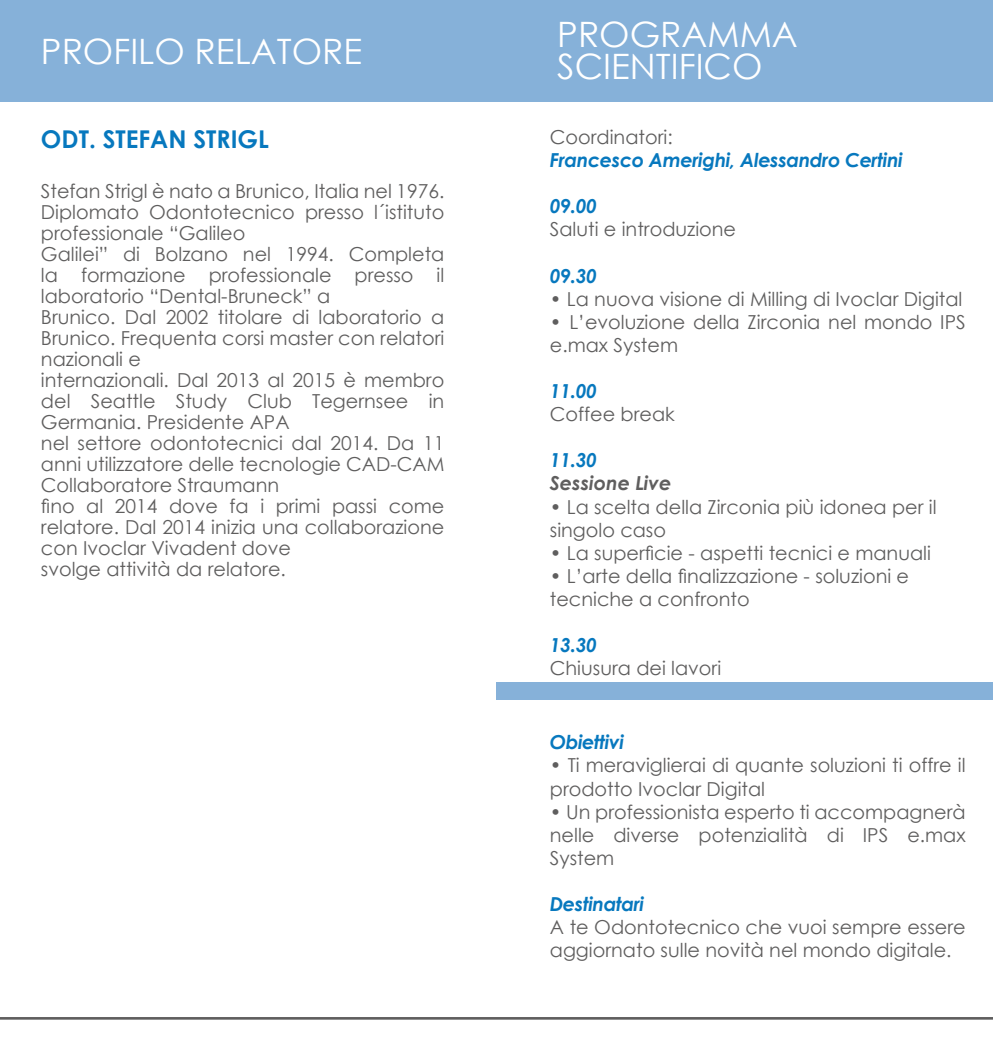
<style>
.page{position:relative;width:993px;height:1042px;background:#fff}
.page>*{position:absolute;margin:0;border:0;box-sizing:border-box;transform-origin:0 0}
.t1{font:35px/32px "Century Gothic";color:#fff}
.t2{font:35px "Century Gothic";color:#fff}
.t3{font:700 24.5px "Century Gothic";color:#0778be}
.t4{font:19.25px/21px "Century Gothic";color:#5f5e5e}
.t5{font:italic 700 19.25px "Century Gothic";letter-spacing:-.02em;color:#0778be}
.t6{font:italic 700 19.25px "Century Gothic";color:#5f5e5e}
</style>
<div class="page">
<hr style="left:0;top:1017px;width:992px;height:2px;background:#5f5e5e">
<div style="left:0;top:0;width:992px;height:102px;background:#86b1d9"></div>
<div style="left:496px;top:683px;width:496px;height:17px;background:#86b1d9"></div>
<h1 class="t2" style="left:41px;top:27px;width:322px">PROFILO RELATORE</h1>
<p class="t3" style="left:41px;top:120px;width:229px">ODT. STEFAN STRIGL</p>
<p class="t4" style="left:41px;top:180px;width:405px">Stefan Strigl è nato a Brunico, Italia nel 1976.<br>Diplomato Odontotecnico presso l´istituto professionale “Galileo<br>Galilei” di Bolzano nel 1994. Completa la formazione professionale presso il laboratorio “Dental-Bruneck” a<br>Brunico. Dal 2002 titolare di laboratorio a Brunico. Frequenta corsi master con relatori nazionali e<br>internazionali. Dal 2013 al 2015 è membro del Seattle Study Club Tegernsee in Germania. Presidente APA<br>nel settore odontotecnici dal 2014. Da 11 anni utilizzatore delle tecnologie CAD-CAM Collaboratore Straumann<br>fino al 2014 dove fa i primi passi come relatore. Dal 2014 inizia una collaborazione con Ivoclar Vivadent dove<br>svolge attività da relatore.</p>
<h1 class="t1" style="left:557px;top:18px;width:242px">PROGRAMMA<br>SCIENTIFICO</h1>
<p class="t4" style="left:549px;top:126px;width:124px">Coordinatori:</p>
<p class="t5" style="left:549px;top:145px;width:354px">Francesco Amerighi, Alessandro Certini</p>
<p class="t5" style="left:549px;top:192px;width:48px">09.00</p>
<p class="t4" style="left:549px;top:218px;width:188px">Saluti e introduzione</p>
<p class="t5" style="left:549px;top:261px;width:48px">09.30</p>
<p class="t4" style="left:549px;top:288px;width:414px">• La nuova visione di Milling di Ivoclar Digital</p>
<p class="t4" style="left:549px;top:310px;width:417px;line-height:23.1px">• L’evoluzione della Zirconia nel mondo IPS e.max System</p>
<p class="t5" style="left:549px;top:376px;width:48px">11.00</p>
<p class="t4" style="left:549px;top:403px;width:126px">Coffee break</p>
<p class="t5" style="left:549px;top:446px;width:48px">11.30</p>
<p class="t6" style="left:549px;top:469px;width:123px">Sessione Live</p>
<p class="t4" style="left:549px;top:495px;width:388px;line-height:23.1px">• La scelta della Zirconia più idonea per il singolo caso</p>
<p class="t4" style="left:549px;top:542px;width:382px">• La superficie - aspetti tecnici e manuali</p>
<p class="t4" style="left:549px;top:564px;width:360px;line-height:23.1px">• L’arte della finalizzazione - soluzioni e tecniche a confronto</p>
<p class="t5" style="left:549px;top:630px;width:48px">13.30</p>
<p class="t4" style="left:549px;top:657px;width:173px">Chiusura dei lavori</p>
<p class="t5" style="left:549px;top:728px;width:76px">Obiettivi</p>
<p class="t4" style="left:549px;top:753px;width:417px;line-height:23.1px">• Ti meraviglierai di quante soluzioni ti offre il prodotto Ivoclar Digital</p>
<p class="t4" style="left:549px;top:800px;width:417px;line-height:23.1px;text-align:justify">• Un professionista esperto ti accompagnerà nelle diverse potenzialità di IPS e.max System</p>
<p class="t5" style="left:549px;top:889px;width:96px">Destinatari</p>
<p class="t4" style="left:549px;top:915px;width:417px;line-height:23.1px">A te Odontotecnico che vuoi sempre essere aggiornato sulle novità nel mondo digitale.</p>
</div>
